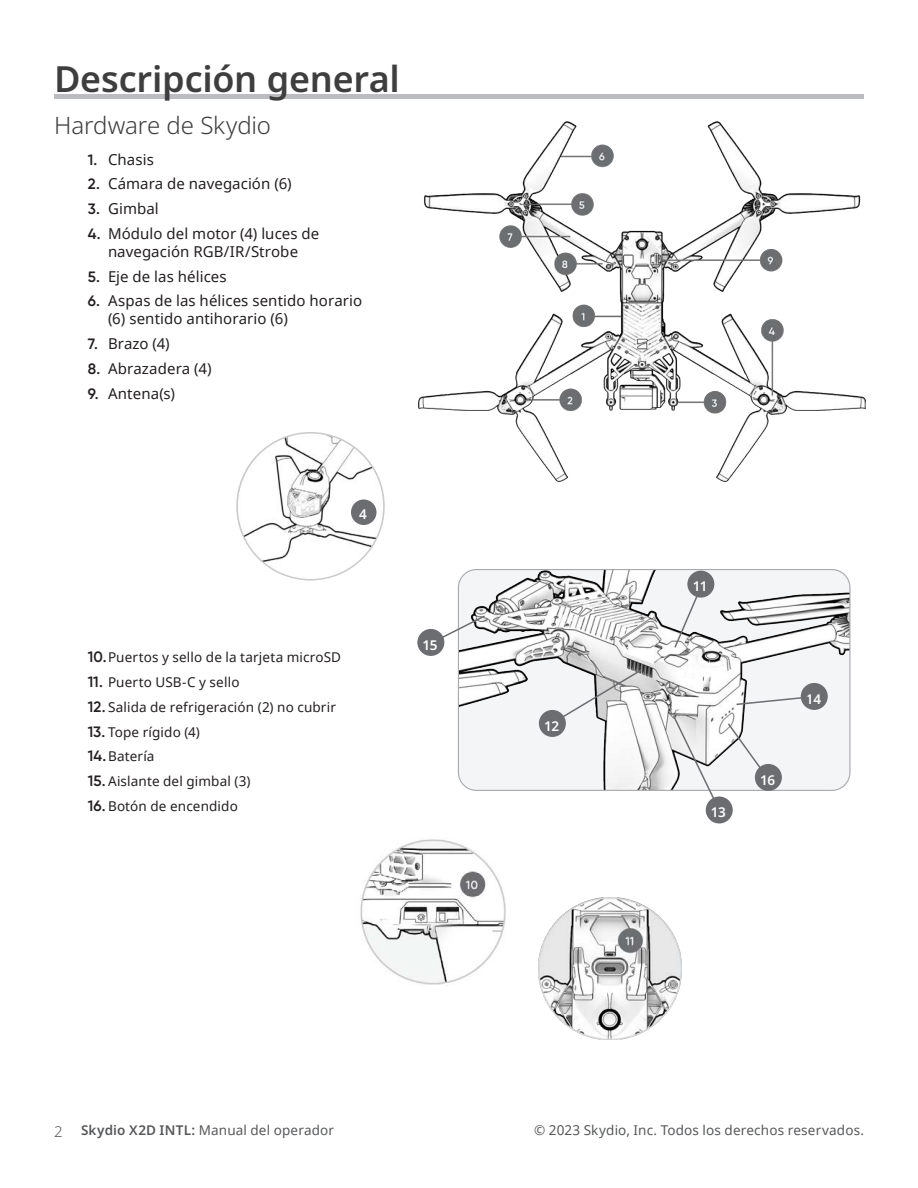
<style>
.page{position:relative;width:918px;height:1188px;background:#fff}
.page>*{position:absolute;margin:0;border:0;box-sizing:border-box;transform-origin:0 0}
.Heading_1{font:600 36px "Noto Sans";letter-spacing:-.005em;color:#3e3e3f}
.Heading_2{font:300 24px "Noto Sans";letter-spacing:-.005em;color:#3e3e3f}
.t1{font:15px/18px "Noto Sans";letter-spacing:.005em;color:#231f20;text-align:center}
.t2{font:13.5px "Noto Sans";letter-spacing:.01em;color:#231f20}
.t3{font:13.5px "Noto Sans";letter-spacing:.01em;color:#57585a}
.t4{font:600 13.5px "Noto Sans";letter-spacing:-.025em;color:#fff}
.s1{font-family:"Gilroy";font-weight:600}
.s2{font-family:"Gilroy";font-weight:600;font-size:15px}
.s3{font-weight:300;font-size:15px}
.s4{font-weight:600}
</style>
<div class="page">
<div style="left:54px;top:94px;width:810px;height:5px;background:#bcbdc0"></div>
<img style="left:237px;top:433px;width:147px;height:147px;border-radius:74px">
<div style="left:351px;top:500px;width:25px;height:25px;background:#6c6d70;border-radius:50%"></div>
<img style="left:418px;top:122px;width:448px;height:360px">
<img style="left:538px;top:898px;width:144px;height:142px">
<img style="left:360px;top:839px;width:146px;height:147px">
<div style="left:706px;top:796px;width:27px;height:28px;background:#6c6d70;border-radius:50%"></div>
<img style="left:458px;top:570px;width:392px;height:220px">
<div style="left:458px;top:569px;width:392px;height:222px;border:1px solid #a8a9ad;border-radius:18px"></div>
<svg style="left:726px;top:722px;width:42px;height:56px"></svg>
<div style="left:755px;top:764px;width:27px;height:27px;background:#6c6d70;border-radius:50%"></div>
<div style="left:687px;top:571px;width:27px;height:27px;background:#6c6d70;border-radius:50%"></div>
<div style="left:801px;top:683px;width:27px;height:27px;background:#6c6d70;border-radius:50%"></div>
<svg style="left:426px;top:614px;width:61px;height:33px"></svg>
<svg style="left:735px;top:696px;width:70px;height:10px"></svg>
<svg style="left:551px;top:668px;width:92px;height:57px"></svg>
<svg style="left:673px;top:587px;width:29px;height:62px"></svg>
<svg style="left:672px;top:714px;width:44px;height:87px"></svg>
<div style="left:417px;top:629px;width:27px;height:27px;background:#6c6d70;border-radius:50%"></div>
<div style="left:539px;top:710px;width:27px;height:27px;background:#6c6d70;border-radius:50%"></div>
<p class="Heading_1" style="left:54px;top:59px;width:347px">Descripción general</p>
<p class="Heading_2" style="left:54px;top:111px;width:218px">Hardware de Skydio</p>
<p class="t1" style="left:88px;top:150px;width:68px"><span class="s1">1.</span> Chasis</p>
<p class="t1" style="left:88px;top:174px;width:206px"><span class="s1">2.</span> Cámara de navegación (6)</p>
<p class="t1" style="left:88px;top:199px;width:73px"><span class="s1">3.</span> Gimbal</p>
<p class="t1" style="left:88px;top:224px;width:233px"><span class="s1">4.</span> Módulo del motor (4) luces de navegación RGB/IR/Strobe</p>
<p class="t1" style="left:88px;top:267px;width:140px"><span class="s1">5.</span> Eje de las hélices</p>
<p class="t1" style="left:108px;top:291px;width:256px;text-align:left;text-indent:-20px"><span class="s1">6.</span> Aspas de las hélices sentido horario (6) sentido antihorario (6)</p>
<p class="t1" style="left:88px;top:334px;width:83px"><span class="s1">7.</span> Brazo (4)</p>
<p class="t1" style="left:88px;top:359px;width:125px"><span class="s1">8.</span> Abrazadera (4)</p>
<p class="t1" style="left:88px;top:384px;width:89px"><span class="s1">9.</span> Antena(s)</p>
<p class="t4" style="left:359px;top:507px;width:9px">4</p>
<p class="t2" style="left:88px;top:648px;width:255px"><span class="s2">10.</span>Puertos y sello de la tarjeta microSD</p>
<p class="t2" style="left:88px;top:673px;width:153px"><span class="s2">11.</span> Puerto USB-C y sello</p>
<p class="t2" style="left:88px;top:698px;width:250px"><span class="s2">12.</span> Salida de refrigeración (2) no cubrir</p>
<p class="t2" style="left:88px;top:723px;width:114px"><span class="s2">13.</span> Tope rígido (4)</p>
<p class="t2" style="left:88px;top:747px;width:68px"><span class="s2">14.</span>Batería</p>
<p class="t2" style="left:88px;top:772px;width:164px"><span class="s2">15.</span> Aislante del gimbal (3)</p>
<p class="t2" style="left:88px;top:797px;width:152px"><span class="s2">16.</span> Botón de encendido</p>
<p class="t4" style="left:423px;top:637px;width:17px">15</p>
<p class="t4" style="left:544px;top:718px;width:16px">12</p>
<p class="t4" style="left:693px;top:579px;width:16px">11</p>
<p class="t4" style="left:711px;top:805px;width:17px">13</p>
<p class="t4" style="left:760px;top:772px;width:17px">16</p>
<p class="t4" style="left:806px;top:691px;width:17px">14</p>
<p class="t3" style="left:54px;top:1121px;width:282px"><span class="s3">2</span> <span class="s4">Skydio X2D INTL:</span> Manual del operador</p>
<p class="t3" style="left:534px;top:1121px;width:331px">© 2023 Skydio, Inc. Todos los derechos reservados.</p>
</div>
